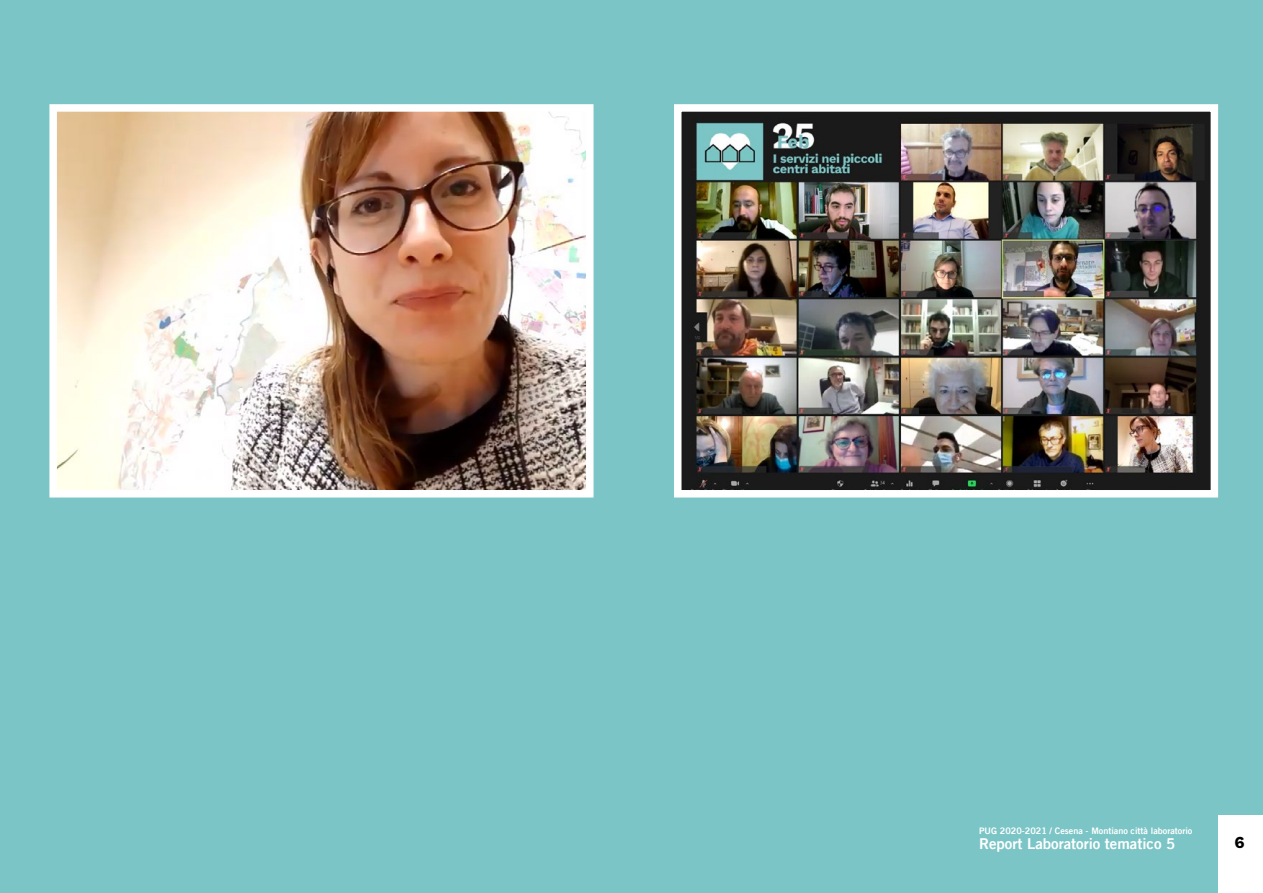
<style>
.page{position:relative;width:1263px;height:893px;background:#7cc5c6}
.page>*{position:absolute;margin:0;border:0;box-sizing:border-box;transform-origin:0 0}
.t1{font:700 16.5px "Work Sans";color:#000}
.t2{font:15px "Trade Gothic LT Bold Two";color:#fff}
.t3{font:9px "Trade Gothic LT Bold Two";color:#fff}
</style>
<div class="page">
<div style="left:1218px;top:816px;width:45px;height:77px;background:#fff"></div>
<img style="left:683px;top:113px;width:526px;height:375px">
<div style="left:674px;top:104px;width:544px;height:393px;border:8px solid #fff"></div>
<img style="left:58px;top:113px;width:526px;height:375px">
<div style="left:49px;top:104px;width:544px;height:393px;border:8px solid #fff"></div>
<p class="t3" style="left:979px;top:825px;width:215px">PUG 2020-2021 / Cesena - Montiano città laboratorio</p>
<h2 class="t2" style="left:979px;top:834px;width:198px">Report Laboratorio tematico 5</h2>
<h1 class="t1" style="left:1234px;top:830px;width:12px">6</h1>
</div>
